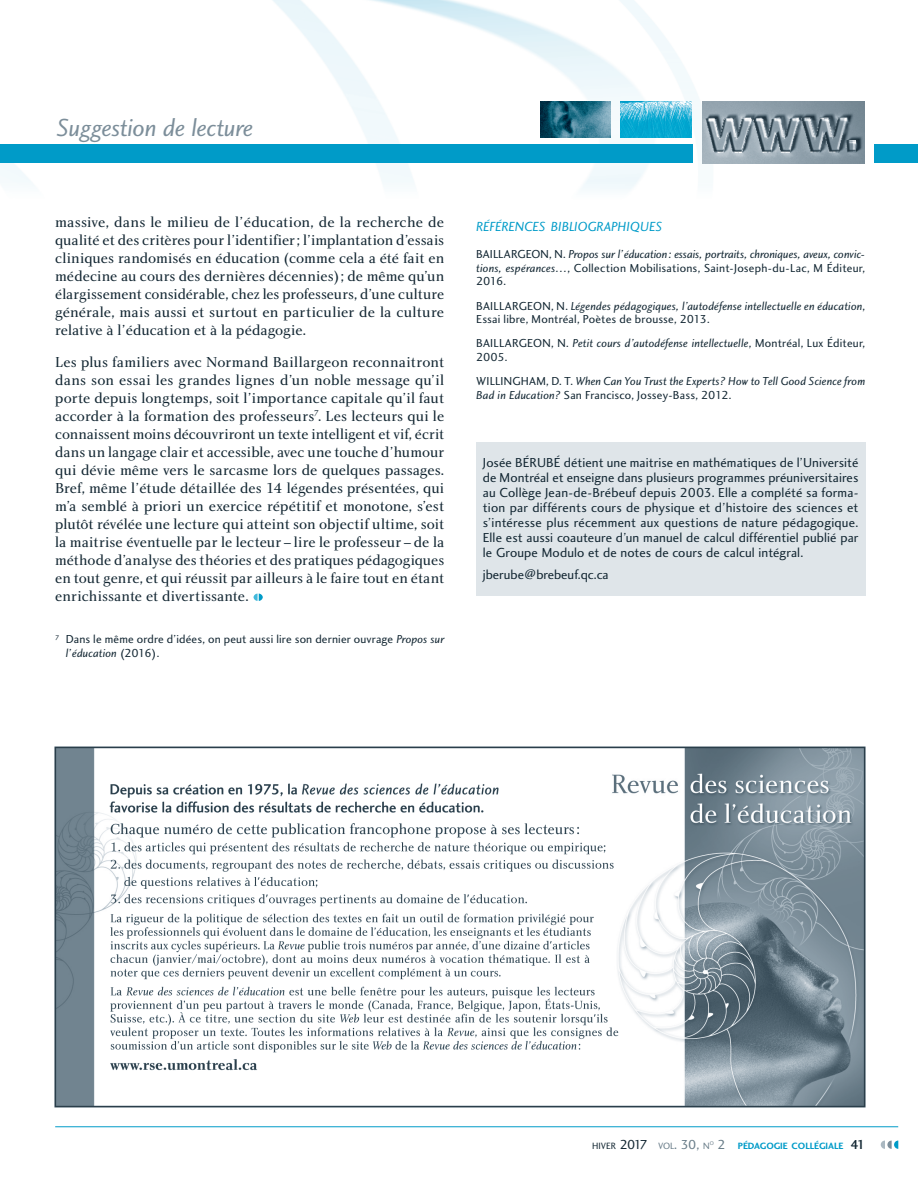
<style>
.page{position:relative;width:918px;height:1189px;background:#fff}
.page>*{position:absolute;margin:0;border:0;box-sizing:border-box;transform-origin:0 0}
.t1{font:25.5px "Charlotte Sans Book Italic Plain";letter-spacing:-.015em;color:#7c8e9a}
.Article__OK{font:15px/18px "Charlotte Book Plain";letter-spacing:.005em;color:#122632;text-align:justify}
.t2{font:13.65px "Charlotte Sans Book Italic Plain";letter-spacing:-.005em;color:#009bc8}
.Texte_description_au{font:13.5px/15px "Charlotte Sans Book Plain";letter-spacing:.005em;color:#122632;text-align:justify}
.References_bibliogra{font:12px/13.5px "Charlotte Sans Book Italic Plain";color:#122632}
.E-_texte_des_notes_e{font:12px/13.5px "Charlotte Sans Book Plain";letter-spacing:.01em;color:#122632}
.References_bibliogra-2{font:12px/13.5px "Charlotte Sans Book Plain";color:#122632}
.t3{font:9.45px "Charlotte Sans Bold Plain";color:#009bc8}
.t4{font:9.45px "Charlotte Sans Book Plain";color:#122632}
.t5{font:5.55px "Charlotte Sans Book Plain";color:#687c88}
.s1{font-family:"Charlotte Sans Book Plain"}
.s2{font-family:"Charlotte Sans Book Italic Plain"}
.s3{font-size:13.5px}
.s4{color:#687c88}
.s5{font-size:13.5px;color:#687c88}
.s6{font-family:"Charlotte Sans Book Plain";font-size:13.5px;color:#687c88}
.s7{font-family:"Charlotte Sans Medium Plain";font-size:13.5px;color:#122632}
</style>
<div class="page">
<svg style="left:880px;top:1140px;width:18px;height:9px"></svg>
<img style="left:0;top:0;width:917px;height:190px">
<hr style="left:55px;top:1126px;width:843px;height:1px;background:#009bc8">
<div style="left:873px;top:145px;width:44px;height:18px;background:#009bc8"></div>
<div style="left:0;top:145px;width:692px;height:18px;background:#009bc8"></div>
<img style="left:702px;top:102px;width:162px;height:61px">
<img style="left:620px;top:102px;width:70px;height:36px">
<img style="left:540px;top:102px;width:70px;height:36px">
<div style="left:476px;top:442px;width:389px;height:153px;background:#dfe5e9"></div>
<svg style="left:253px;top:593px;width:10px;height:8px"></svg>
<img style="left:54px;top:746px;width:812px;height:362px">
<p class="t1" style="left:56px;top:112px;width:198px">Suggestion de lecture</p>
<p class="Article__OK" style="left:55px;top:213px;width:390px">massive, dans le milieu de l’éducation, de la recherche de</p>
<p class="t2" style="left:476px;top:218px;width:188px">RÉFÉRENCES BIBLIOGRAPHIQUES</p>
<p class="Article__OK" style="left:55px;top:231px;width:390px">qualité et des critères pour l’identifier; l’implantation d’essais cliniques randomisés en éducation (comme cela a été fait en médecine au cours des dernières décennies); de même qu’un élargissement considérable, chez les professeurs, d’une culture générale, mais aussi et surtout en particulier de la culture relative à l’éducation et à la pédagogie.</p>
<p class="Article__OK" style="left:55px;top:353px;width:390px">Les plus familiers avec Normand Baillargeon reconnaitront dans son essai les grandes lignes d’un noble message qu’il porte depuis longtemps, soit l’importance capitale qu’il faut accorder à la formation des professeurs<sup>7</sup>. Les lecteurs qui le connaissent moins découvriront un texte intelligent et vif, écrit dans un langage clair et accessible, avec une touche d’humour qui dévie même vers le sarcasme lors de quelques passages.<br>Bref, même l’étude détaillée des 14 légendes présentées, qui m’a semblé à priori un exercice répétitif et monotone, s’est plutôt révélée une lecture qui atteint son objectif ultime, soit la maitrise éventuelle par le lecteur–lire le professeur–de la méthode d’analyse des théories et des pratiques pédagogiques en tout genre, et qui réussit par ailleurs à le faire tout en étant enrichissante et divertissante.</p>
<p class="References_bibliogra" style="left:476px;top:247px;width:390px;text-align:justify"><span class="s1">BAILLARGEON, N.</span> Propos sur l’éducation: essais, portraits, chroniques, aveux, convic&shy;tions, espérances…<span class="s1">, Collection Mobilisations, Saint-Joseph-du-Lac, M Éditeur, 2016.</span></p>
<p class="References_bibliogra" style="left:476px;top:299px;width:390px"><span class="s1">BAILLARGEON, N.</span> Légendes pédagogiques, l’autodéfense intellectuelle en éducation<span class="s1">,<br>Essai libre, Montréal, Poètes de brousse, 2013.</span></p>
<p class="References_bibliogra-2" style="left:476px;top:336px;width:390px">BAILLARGEON, N. <span class="s2">Petit cours d’autodéfense intellectuelle</span>, Montréal, Lux Éditeur,<br>2005.</p>
<p class="References_bibliogra" style="left:476px;top:374px;width:390px"><span class="s1">WILLINGHAM, D. T.</span> When Can You Trust the Experts? How to Tell Good Science from<br>Bad in Education? <span class="s1">San Francisco, Jossey-Bass, 2012.</span></p>
<p class="Texte_description_au" style="left:483px;top:455px;width:377px">Josée BÉRUBÉ détient une maitrise en mathématiques de l’Université de Montréal et enseigne dans plusieurs programmes préuniversitaires au Collège Jean-de-Brébeuf depuis 2003. Elle a complété sa forma&shy;tion par différents cours de physique et d’histoire des sciences et s’intéresse plus récemment aux questions de nature pédagogique.<br>Elle est aussi coauteure d’un manuel de calcul différentiel publié par le Groupe Modulo et de notes de cours de calcul intégral.</p>
<p class="Texte_description_au" style="left:483px;top:567px;width:127px">jberube@brebeuf.qc.ca</p>
<p class="E-_texte_des_notes_e" style="left:66px;top:633px;width:380px;text-indent:-10px"><sup>7</sup> Dans le même ordre d’idées, on peut aussi lire son dernier ouvrage <span class="s2">Propos sur l’éducation</span> (2016).</p>
<p class="t4" style="left:592px;top:1140px;width:119px">HIVER <span class="s3">2017</span> <span class="s4">VOL</span><span class="s5">. 30,</span> <span class="s4">N</span></p>
<p class="t5" style="left:709px;top:1139px;width:6px">O</p>
<p class="t3" style="left:717px;top:1140px;width:149px"><span class="s6">2</span> PÉDAGOGIE COLLÉGIALE <span class="s7">41</span></p>
</div>
